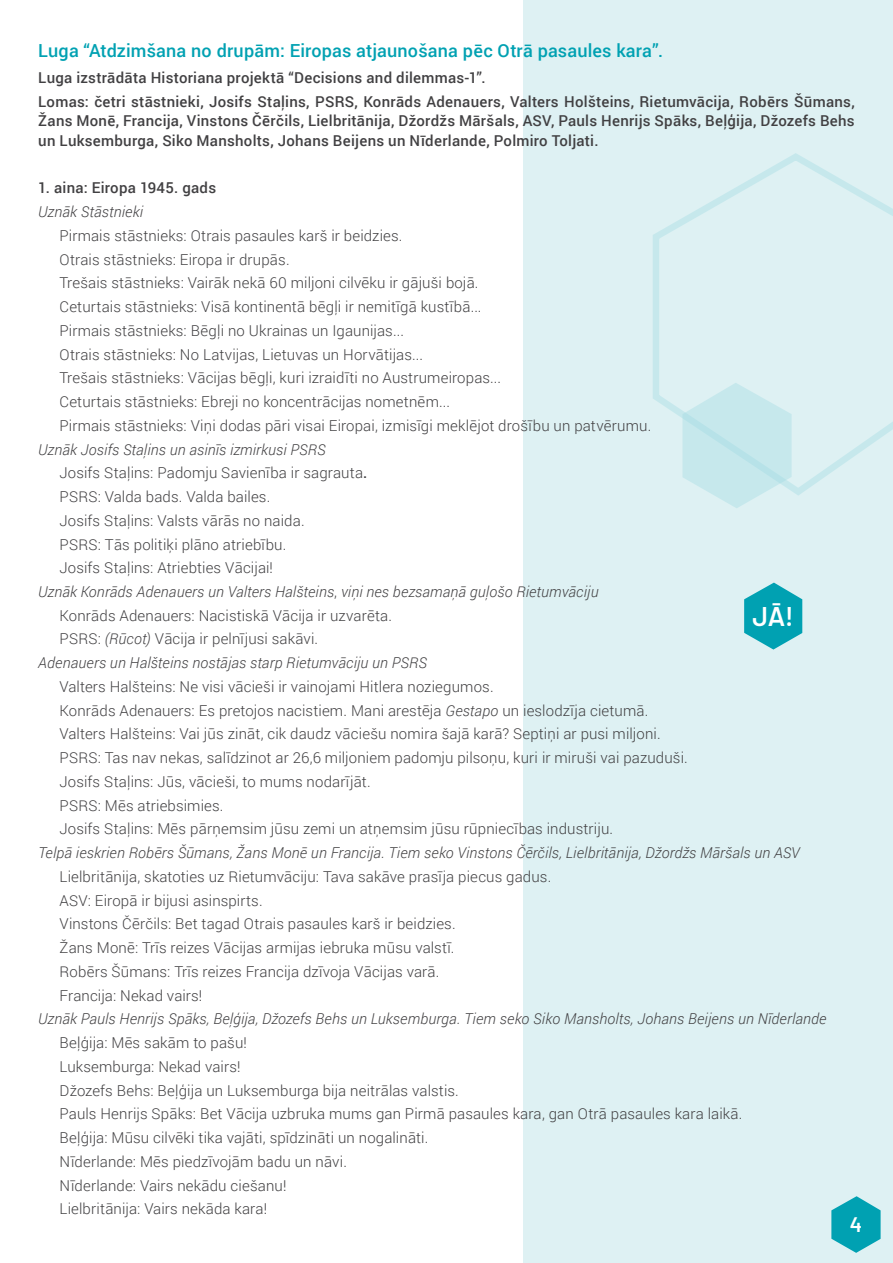
<style>
.page{position:relative;width:893px;height:1263px;background:#fff}
.page>*{position:absolute;margin:0;border:0;box-sizing:border-box;transform-origin:0 0}
.t1{font:600 27px "Barlow";color:#fff}
.t2{font:600 21px "Barlow";color:#fff}
.t3{font:500 18px "Roboto";letter-spacing:.01em;color:#00a1b2}
.t4{font:300 15px/23.7px "Roboto";letter-spacing:.01em;color:#414042}
.t5{font:italic 300 15px "Roboto";letter-spacing:.01em;color:#414042}
.t6{font:500 15px/23.7px "Roboto";letter-spacing:.015em;color:#414042}
.s1{font-weight:500}
.s2{font-style:normal}
.s3{font-style:italic}
</style>
<div class="page">
<div style="left:523px;top:0;width:370px;height:1263px;background:#def1f3"></div>
<svg style="left:653px;top:153px;width:240px;height:343px"></svg>
<svg style="left:682px;top:383px;width:110px;height:125px"></svg>
<svg style="left:744px;top:583px;width:58px;height:66px"></svg>
<svg style="left:831px;top:1196px;width:50px;height:57px"></svg>
<p class="t3" style="left:38px;top:38px;width:626px">Luga “Atdzimšana no drupām: Eiropas atjaunošana pēc Otrā pasaules kara”.</p>
<p class="t6" style="left:38px;top:65px;width:818px">Luga izstrādāta Historiana projektā “Decisions and dilemmas-1”.<br>Lomas: četri stāstnieki, Josifs Staļins, PSRS, Konrāds Adenauers, Valters Holšteins, Rietumvācija, Robērs Šūmans,</p>
<p class="t6" style="left:38px;top:111px;width:818px;line-height:19.5px">Žans Monē, Francija, Vinstons Čērčils, Lielbritānija, Džordžs Māršals, ASV, Pauls Henrijs Spāks, Beļģija, Džozefs Behs un Luksemburga, Siko Mansholts, Johans Beijens un Nīderlande, Polmiro Toljati.</p>
<p class="t6" style="left:38px;top:175px;width:179px">1. aina: Eiropa 1945. gads</p>
<p class="t5" style="left:38px;top:201px;width:106px">Uznāk Stāstnieki</p>
<p class="t4" style="left:60px;top:223px;width:593px">Pirmais stāstnieks: Otrais pasaules karš ir beidzies.<br>Otrais stāstnieks: Eiropa ir drupās.<br>Trešais stāstnieks: Vairāk nekā 60 miljoni cilvēku ir gājuši bojā.<br>Ceturtais stāstnieks: Visā kontinentā bēgļi ir nemitīgā kustībā...<br>Pirmais stāstnieks: Bēgļi no Ukrainas un Igaunijas...<br>Otrais stāstnieks: No Latvijas, Lietuvas un Horvātijas...<br>Trešais stāstnieks: Vācijas bēgļi, kuri izraidīti no Austrumeiropas...<br>Ceturtais stāstnieks: Ebreji no koncentrācijas nometnēm...<br>Pirmais stāstnieks: Viņi dodas pāri visai Eiropai, izmisīgi meklējot drošību un patvērumu.</p>
<p class="t5" style="left:38px;top:439px;width:289px">Uznāk Josifs Staļins un asinīs izmirkusi PSRS</p>
<p class="t4" style="left:60px;top:461px;width:309px">Josifs Staļins: Padomju Savienība ir sagrauta<span class="s1">.</span></p>
<p class="t4" style="left:60px;top:484px;width:212px">PSRS: Valda bads. Valda bailes.</p>
<p class="t4" style="left:60px;top:508px;width:247px">Josifs Staļins: Valsts vārās no naida.</p>
<p class="t4" style="left:60px;top:532px;width:228px">PSRS: Tās politiķi plāno atriebību.</p>
<p class="t4" style="left:60px;top:555px;width:215px">Josifs Staļins: Atriebties Vācijai!</p>
<p class="t5" style="left:38px;top:581px;width:562px">Uznāk Konrāds Adenauers un Valters Halšteins<span class="s2">,</span> viņi nes bezsamaņā guļošo Rietumvāciju</p>
<p class="t4" style="left:60px;top:603px;width:334px">Konrāds Adenauers: Nacistiskā Vācija ir uzvarēta.</p>
<p class="t4" style="left:60px;top:627px;width:260px">PSRS: <span class="s3">(Rūcot)</span> Vācija ir pelnījusi sakāvi.</p>
<p class="t5" style="left:38px;top:652px;width:390px">Adenauers un Halšteins nostājas starp Rietumvāciju un PSRS</p>
<p class="t4" style="left:60px;top:674px;width:630px">Valters Halšteins: Ne visi vācieši ir vainojami Hitlera noziegumos.<br>Konrāds Adenauers: Es pretojos nacistiem. Mani arestēja <span class="s3">Gestapo</span> un ieslodzīja cietumā.<br>Valters Halšteins: Vai jūs zināt, cik daudz vāciešu nomira šajā karā? Septiņi ar pusi miljoni.<br>PSRS: Tas nav nekas, salīdzinot ar 26,6 miljoniem padomju pilsoņu, kuri ir miruši vai pazuduši.<br>Josifs Staļins: Jūs, vācieši, to mums nodarījāt.<br>PSRS: Mēs atriebsimies.<br>Josifs Staļins: Mēs pārņemsim jūsu zemi un atņemsim jūsu rūpniecības industriju.</p>
<p class="t5" style="left:38px;top:842px;width:763px">Telpā ieskrien Robērs Šūmans, Žans Monē un Francija. Tiem seko Vinstons Čērčils, Lielbritānija, Džordžs Māršals un ASV</p>
<p class="t4" style="left:60px;top:864px;width:493px">Lielbritānija, skatoties uz Rietumvāciju: Tava sakāve prasīja piecus gadus.<br>ASV: Eiropā ir bijusi asinspirts.<br>Vinstons Čērčils: Bet tagad Otrais pasaules karš ir beidzies.<br>Žans Monē: Trīs reizes Vācijas armijas iebruka mūsu valstī.<br>Robērs Šūmans: Trīs reizes Francija dzīvoja Vācijas varā.<br>Francija: Nekad vairs!</p>
<p class="t5" style="left:38px;top:1009px;width:790px">Uznāk Pauls Henrijs Spāks, Beļģija, Džozefs Behs un Luksemburga. Tiem seko Siko Mansholts, Johans Beijens un Nīderlande</p>
<p class="t4" style="left:60px;top:1030px;width:684px">Beļģija: Mēs sakām to pašu!<br>Luksemburga: Nekad vairs!<br>Džozefs Behs: Beļģija un Luksemburga bija neitrālas valstis.<br>Pauls Henrijs Spāks: Bet Vācija uzbruka mums gan Pirmā pasaules kara, gan Otrā pasaules kara laikā.<br>Beļģija: Mūsu cilvēki tika vajāti, spīdzināti un nogalināti.<br>Nīderlande: Mēs piedzīvojām badu un nāvi.<br>Nīderlande: Vairs nekādu ciešanu!<br>Lielbritānija: Vairs nekāda kara!</p>
<h2 class="t2" style="left:850px;top:1208px;width:14px">4</h2>
<h1 class="t1" style="left:752px;top:596px;width:43px">JĀ!</h1>
</div>
